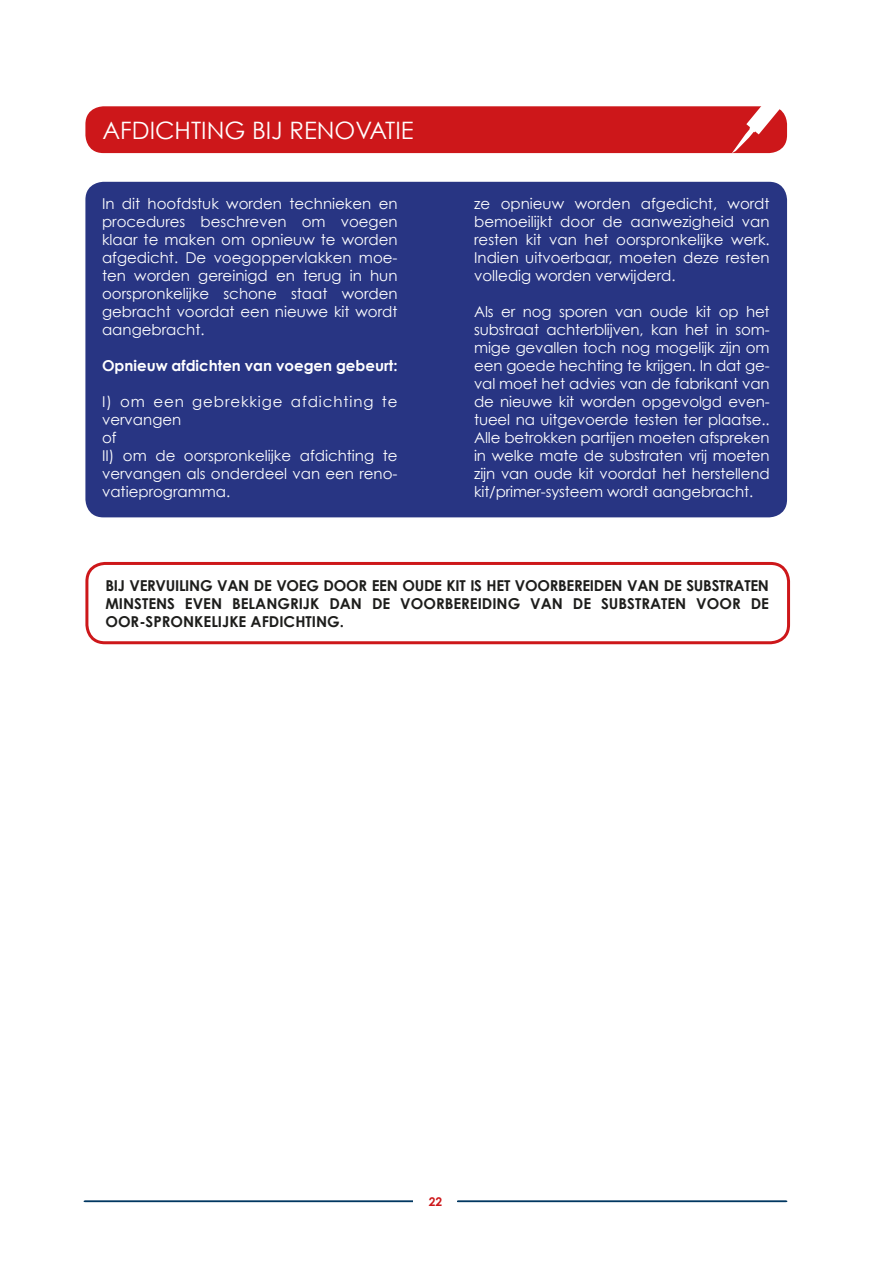
<style>
.page{position:relative;width:893px;height:1263px;background:#fff}
.page>*{position:absolute;margin:0;border:0;box-sizing:border-box;transform-origin:0 0}
.t1{font:24px "Century Gothic";color:#fff}
.t2{font:15px/18px "Century Gothic";color:#fff;text-align:justify}
.t3{font:700 15px/18px "Century Gothic";color:#1d1d1b;text-align:justify}
.t4{font:700 15px "Century Gothic";color:#fff}
.t5{font:700 12px "Century Gothic";color:#cd171a}
</style>
<div class="page">
<hr style="left:85px;top:1200px;width:702px;height:2px;background:#003761">
<hr style="left:84px;top:1200px;width:702px;height:2px;background:#003761">
<div style="left:414px;top:1183px;width:43px;height:36px;background:#fff"></div>
<div style="left:85px;top:106px;width:702px;height:47px;background:#cd171a;border-radius:18px"></div>
<svg style="left:732px;top:106px;width:56px;height:47px"></svg>
<div style="left:85px;top:182px;width:702px;height:335px;background:#283583;border-radius:18px"></div>
<div style="left:85px;top:562px;width:705px;height:82px;border:3px solid #cd171a;border-radius:18px"></div>
<h1 class="t1" style="left:102px;top:115px;width:313px">AFDICHTING BIJ RENOVATIE</h1>
<p class="t2" style="left:102px;top:195px;width:297px">In dit hoofdstuk worden technieken en procedures beschreven om voegen klaar te maken om opnieuw te worden afgedicht. De voegoppervlakken moe&shy;ten worden gereinigd en terug in hun oorspronkelijke schone staat worden gebracht voordat een nieuwe kit wordt aangebracht.</p>
<p class="t4" style="left:102px;top:356px;width:297px">Opnieuw afdichten van voegen gebeurt:</p>
<p class="t2" style="left:102px;top:393px;width:297px;text-align:left">I) om een gebrekkige afdichting te vervangen<br>of<br>II) om de oorspronkelijke afdichting te vervangen als onderdeel van een reno&shy;vatieprogramma.</p>
<p class="t2" style="left:474px;top:195px;width:297px">ze opnieuw worden afgedicht, wordt bemoeilijkt door de aanwezigheid van resten kit van het oorspronkelijke werk.<br>Indien uitvoerbaar, moeten deze resten volledig worden verwijderd.</p>
<p class="t2" style="left:474px;top:303px;width:297px">Als er nog sporen van oude kit op het substraat achterblijven, kan het in som&shy;mige gevallen toch nog mogelijk zijn om een goede hechting te krijgen. In dat ge&shy;val moet het advies van de fabrikant van de nieuwe kit worden opgevolgd even&shy;tueel na uitgevoerde testen ter plaatse..<br>Alle betrokken partijen moeten afspreken in welke mate de substraten vrij moeten zijn van oude kit voordat het herstellend kit/primer-systeem wordt aangebracht.</p>
<p class="t3" style="left:105px;top:576px;width:665px">BIJ VERVUILING VAN DE VOEG DOOR EEN OUDE KIT IS HET VOORBEREIDEN VAN DE SUBSTRATEN MINSTENS EVEN BELANGRIJK DAN DE VOORBEREIDING VAN DE SUBSTRATEN VOOR DE OOR-SPRONKELIJKE AFDICHTING.</p>
<p class="t5" style="left:429px;top:1194px;width:16px">2210</p>
</div>
